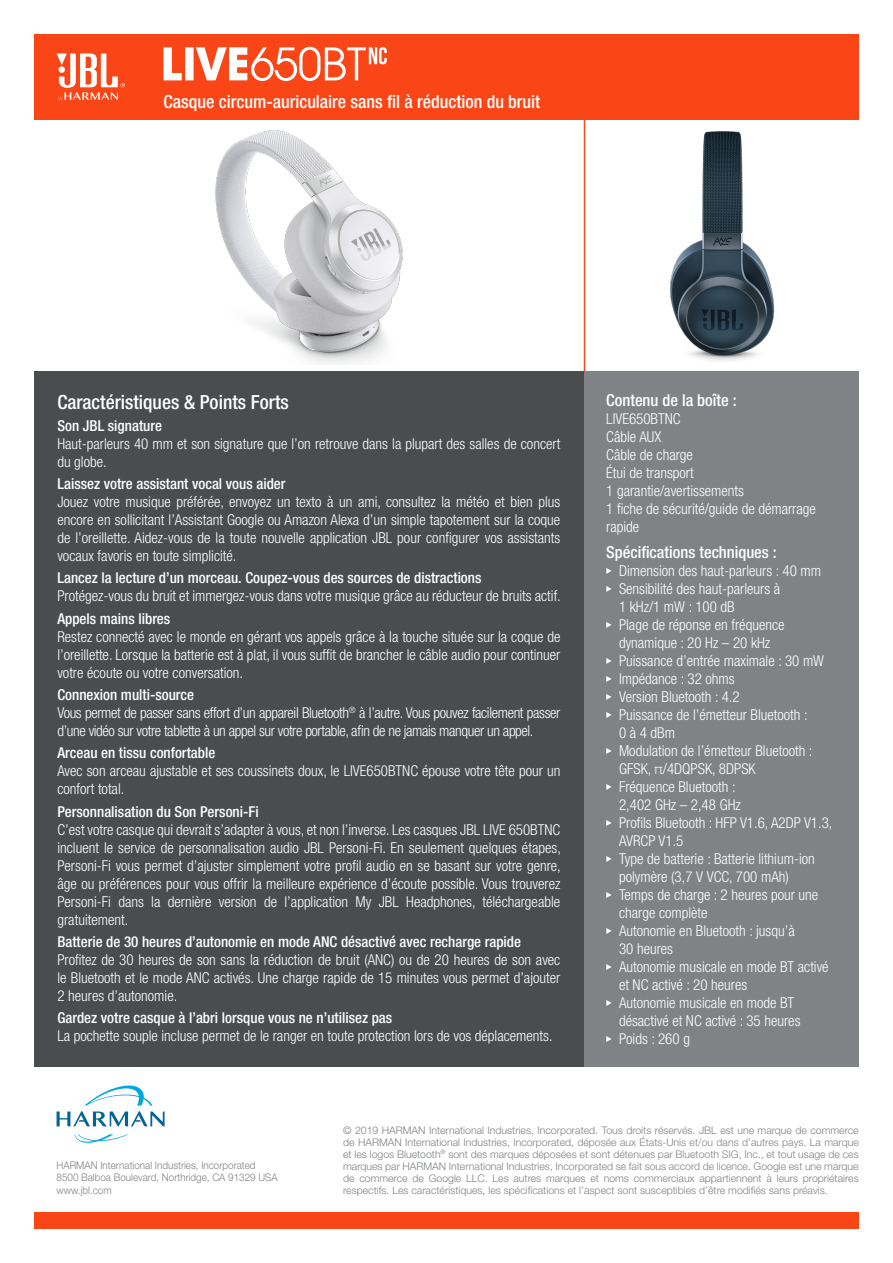
<style>
.page{position:relative;width:893px;height:1263px;background:#fff}
.page>*{position:absolute;margin:0;border:0;box-sizing:border-box;transform-origin:0 0}
.t1{font:500 condensed 19.5px "Helvetica Neue LT Pro";color:#fff}
.t2{font:500 condensed 18px "Helvetica Neue LT Pro";color:#fff}
.t3{font:500 condensed 16.5px "Helvetica Neue LT Pro";color:#fff}
.t4{font:300 condensed 15px/18px "Helvetica Neue LT Pro";color:#fff}
.t5{font:500 condensed 15px "Helvetica Neue LT Pro";color:#fff}
.t6{font:300 condensed 15px/18px "Helvetica Neue LT Pro";letter-spacing:-.025em;color:#fff}
.t7{font:300 10.5px/12px "Helvetica Neue LT Pro";color:#808285;text-align:justify}
.t8{font:300 10.5px "Helvetica Neue LT Pro";color:#808285;scale:.94 1}
</style>
<div class="page">
<img style="left:148px;top:119px;width:322px;height:245px">
<img style="left:635px;top:119px;width:173px;height:242px">
<div style="left:34px;top:34px;width:825px;height:85px;background:#fa4616"></div>
<div style="left:34px;top:1213px;width:825px;height:16px;background:#fa4616"></div>
<svg style="left:57px;top:53px;width:68px;height:48px"></svg>
<svg style="left:85px;top:1085px;width:67px;height:20px"></svg>
<svg style="left:74px;top:1134px;width:54px;height:9px"></svg>
<svg style="left:57px;top:1111px;width:108px;height:15px"></svg>
<hr style="left:584px;top:119px;width:1px;height:424px;background:#f04822">
<div style="left:584px;top:371px;width:275px;height:696px;background:#808285"></div>
<svg style="left:606px;top:568px;width:6px;height:6px"></svg>
<svg style="left:606px;top:586px;width:6px;height:6px"></svg>
<svg style="left:606px;top:622px;width:6px;height:6px"></svg>
<svg style="left:606px;top:658px;width:6px;height:6px"></svg>
<svg style="left:606px;top:676px;width:6px;height:6px"></svg>
<svg style="left:606px;top:694px;width:6px;height:6px"></svg>
<svg style="left:606px;top:712px;width:6px;height:6px"></svg>
<svg style="left:606px;top:748px;width:6px;height:6px"></svg>
<svg style="left:606px;top:784px;width:6px;height:6px"></svg>
<svg style="left:606px;top:820px;width:6px;height:6px"></svg>
<svg style="left:606px;top:856px;width:6px;height:6px"></svg>
<svg style="left:606px;top:892px;width:6px;height:6px"></svg>
<svg style="left:606px;top:928px;width:6px;height:6px"></svg>
<svg style="left:606px;top:964px;width:6px;height:6px"></svg>
<svg style="left:606px;top:1000px;width:6px;height:6px"></svg>
<svg style="left:606px;top:1036px;width:6px;height:6px"></svg>
<div style="left:34px;top:371px;width:550px;height:696px;background:#4b4c4d"></div>
<svg style="left:163px;top:47px;width:19px;height:33px"></svg>
<div style="left:185px;top:47px;width:9px;height:33px;background:#fff"></div>
<svg style="left:196px;top:47px;width:191px;height:34px"></svg>
<p class="t2" style="left:163px;top:90px;width:378px">Casque circum-auriculaire sans fil à réduction du bruit</p>
<p class="t1" style="left:57px;top:390px;width:233px">Caractéristiques &amp; Points Forts</p>
<p class="t5" style="left:57px;top:417px;width:106px">Son JBL signature</p>
<p class="t4" style="left:57px;top:434px;width:504px">Haut-parleurs 40 mm et son signature que l’on retrouve dans la plupart des salles de concert du globe.</p>
<p class="t5" style="left:57px;top:475px;width:230px">Laissez votre assistant vocal vous aider</p>
<p class="t4" style="left:57px;top:493px;width:504px;text-align:justify">Jouez votre musique préférée, envoyez un texto à un ami, consultez la météo et bien plus encore en sollicitant l’Assistant Google ou Amazon Alexa d’un simple tapotement sur la coque de l’oreillette. Aidez-vous de la toute nouvelle application JBL pour configurer vos assistants vocaux favoris en toute simplicité.</p>
<p class="t5" style="left:57px;top:569px;width:426px">Lancez la lecture d’un morceau. Coupez-vous des sources de distractions</p>
<p class="t4" style="left:57px;top:587px;width:505px">Protégez-vous du bruit et immergez-vous dans votre musique grâce au réducteur de bruits actif.</p>
<p class="t5" style="left:57px;top:609px;width:114px">Appels mains libres</p>
<p class="t4" style="left:57px;top:627px;width:504px;text-align:justify">Restez connecté avec le monde en gérant vos appels grâce à la touche située sur la coque de l’oreillette. Lorsque la batterie est à plat, il vous suffit de brancher le câble audio pour continuer votre écoute ou votre conversation.</p>
<p class="t5" style="left:57px;top:686px;width:138px">Connexion multi-source</p>
<p class="t6" style="left:57px;top:703px;width:504px">Vous permet de passer sans effort d’un appareil Bluetooth<sup>®</sup> à l’autre. Vous pouvez facilement passer d’une vidéo sur votre tablette à un appel sur votre portable, afin de ne jamais manquer un appel.</p>
<p class="t5" style="left:57px;top:744px;width:159px">Arceau en tissu confortable</p>
<p class="t4" style="left:57px;top:762px;width:504px">Avec son arceau ajustable et ses coussinets doux, le LIVE650BTNC épouse votre tête pour un confort total.</p>
<p class="t5" style="left:57px;top:802px;width:203px">Personnalisation du Son Personi-Fi</p>
<p class="t4" style="left:57px;top:820px;width:505px;text-align:justify">C’est votre casque qui devrait s’adapter à vous, et non l’inverse. Les casques JBL LIVE 650BTNC incluent le service de personnalisation audio JBL Personi-Fi. En seulement quelques étapes, Personi-Fi vous permet d’ajuster simplement votre profil audio en se basant sur votre genre, âge ou préférences pour vous offrir la meilleure expérience d’écoute possible. Vous trouverez Personi-Fi dans la dernière version de l’application My JBL Headphones, téléchargeable gratuitement.</p>
<p class="t5" style="left:57px;top:932px;width:465px">Batterie de 30 heures d’autonomie en mode ANC désactivé avec recharge rapide</p>
<p class="t4" style="left:57px;top:950px;width:504px;text-align:justify">Profitez de 30 heures de son sans la réduction de bruit (ANC) ou de 20 heures de son avec le Bluetooth et le mode ANC activés. Une charge rapide de 15 minutes vous permet d’ajouter 2 heures d’autonomie.</p>
<p class="t5" style="left:57px;top:1009px;width:336px">Gardez votre casque à l’abri lorsque vous ne n’utilisez pas</p>
<p class="t4" style="left:57px;top:1026px;width:497px">La pochette souple incluse permet de le ranger en toute protection lors de vos déplacements.</p>
<p class="t3" style="left:606px;top:390px;width:132px">Contenu de la boîte :</p>
<p class="t4" style="left:606px;top:409px;width:76px">LIVE650BTNC</p>
<p class="t4" style="left:606px;top:427px;width:57px">Câble AUX</p>
<p class="t4" style="left:606px;top:445px;width:88px">Câble de charge</p>
<p class="t4" style="left:606px;top:463px;width:89px">Étui de transport</p>
<p class="t4" style="left:606px;top:481px;width:139px">1 garantie/avertissements</p>
<p class="t4" style="left:606px;top:499px;width:211px">1 fiche de sécurité/guide de démarrage rapide</p>
<p class="t3" style="left:606px;top:542px;width:172px">Spécifications techniques :</p>
<p class="t4" style="left:619px;top:562px;width:204px">Dimension des haut-parleurs : 40 mm</p>
<p class="t4" style="left:619px;top:580px;width:163px">Sensibilité des haut-parleurs à<br>1 kHz/1 mW : 100 dB</p>
<p class="t4" style="left:619px;top:616px;width:167px">Plage de réponse en fréquence dynamique : 20 Hz – 20 kHz</p>
<p class="t4" style="left:619px;top:652px;width:207px">Puissance d’entrée maximale : 30 mW</p>
<p class="t4" style="left:619px;top:670px;width:117px">Impédance : 32 ohms</p>
<p class="t4" style="left:619px;top:688px;width:122px">Version Bluetooth : 4.2</p>
<p class="t4" style="left:619px;top:706px;width:190px">Puissance de l’émetteur Bluetooth :<br>0 à 4 dBm</p>
<p class="t4" style="left:619px;top:742px;width:195px">Modulation de l’émetteur Bluetooth :<br>GFSK, π/4DQPSK, 8DPSK</p>
<p class="t4" style="left:619px;top:778px;width:123px">Fréquence Bluetooth :<br>2,402 GHz – 2,48 GHz</p>
<p class="t4" style="left:619px;top:814px;width:215px">Profils Bluetooth : HFP V1.6, A2DP V1.3,<br>AVRCP V1.5</p>
<p class="t4" style="left:619px;top:850px;width:197px">Type de batterie : Batterie lithium-ion polymère (3,7 V VCC, 700 mAh)</p>
<p class="t4" style="left:619px;top:886px;width:201px">Temps de charge : 2 heures pour une charge complète</p>
<p class="t4" style="left:619px;top:922px;width:177px">Autonomie en Bluetooth : jusqu’à<br>30 heures</p>
<p class="t4" style="left:619px;top:958px;width:211px">Autonomie musicale en mode BT activé et NC activé : 20 heures</p>
<p class="t4" style="left:619px;top:994px;width:183px">Autonomie musicale en mode BT désactivé et NC activé : 35 heures</p>
<p class="t4" style="left:619px;top:1030px;width:72px">Poids : 260 g</p>
<p class="t8" style="left:57px;top:1158px;width:213px">HARMAN International Industries, Incorporated</p>
<p class="t8" style="left:57px;top:1171px;width:237px">8500 Balboa Boulevard, Northridge, CA 91329 USA</p>
<p class="t8" style="left:57px;top:1184px;width:60px">www.jbl.com</p>
<p class="t7" style="left:343px;top:1124px;width:517px">© 2019 HARMAN International Industries, Incorporated. Tous droits réservés. JBL est une marque de commerce de HARMAN International Industries, Incorporated, déposée aux États-Unis et/ou dans d’autres pays. La marque et les logos Bluetooth<sup>®</sup> sont des marques déposées et sont détenues par Bluetooth SIG, Inc., et tout usage de ces marques par HARMAN International Industries, Incorporated se fait sous accord de licence. Google est une marque de commerce de Google LLC. Les autres marques et noms commerciaux appartiennent à leurs propriétaires respectifs. Les caractéristiques, les spécifications et l’aspect sont susceptibles d’être modifiés sans préavis.</p>
</div>
